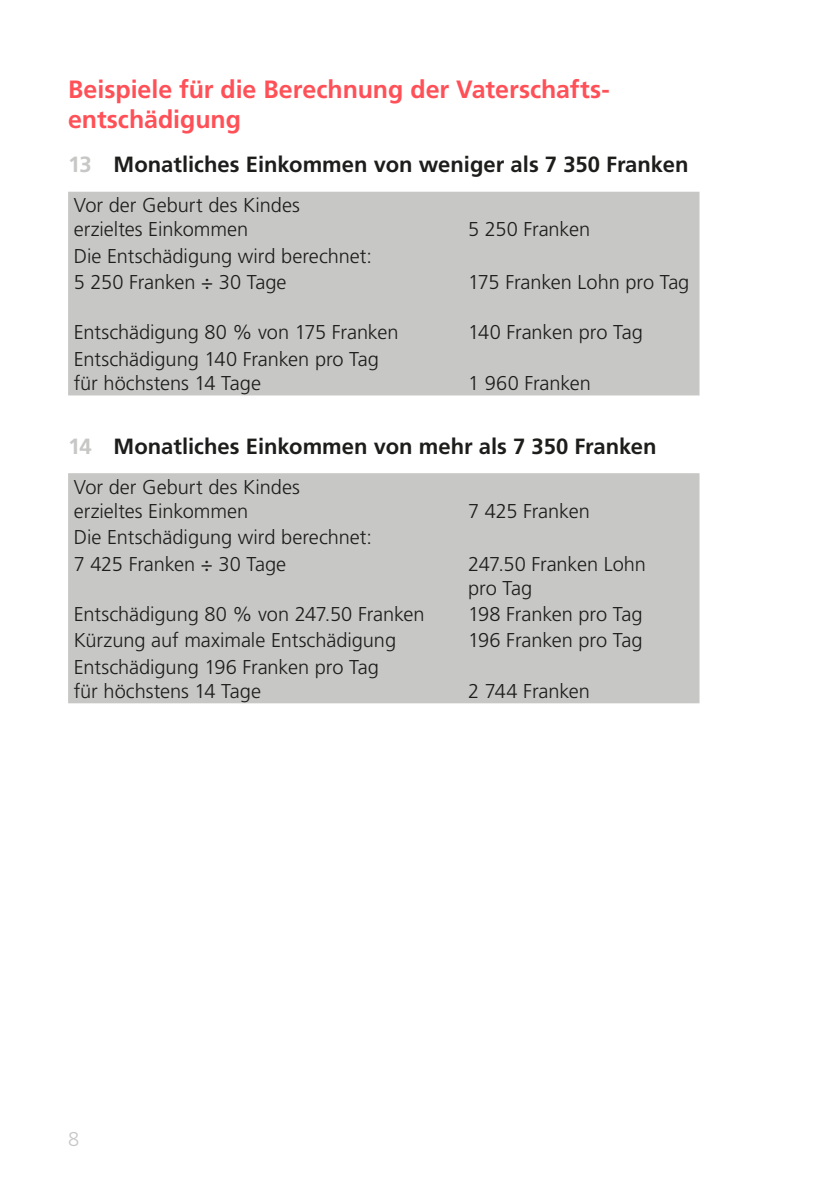
<style>
.page{position:relative;width:840px;height:1191px;background:#fff}
.page>*{position:absolute;margin:0;border:0;box-sizing:border-box;transform-origin:0 0}
.Texttitel{font:700 25px/30px "Frutiger LT Std";letter-spacing:-.005em;color:#ff5057}
.t1{font:700 22px "Frutiger LT Std";color:#1d1d1b}
.Grundtext{font:300 20px/24px "Frutiger LT Std";letter-spacing:-.005em;color:#1d1d1b}
.t2{font:300 20px "Frutiger LT Std";color:#c7c7c6}
.s1{color:#c7c7c6}
</style>
<div class="page">
<div style="left:68px;top:192px;width:631px;height:203px;background:#c7c7c6"></div>
<div style="left:68px;top:473px;width:631px;height:230px;background:#c7c7c6"></div>
<p class="Texttitel" style="left:68px;top:74px;width:543px">Beispiele für die Berechnung der Vaterschafts&shy;entschädigung</p>
<p class="t1" style="left:68px;top:152px;width:621px"><span class="s1">13</span> Monatliches Einkommen von weniger als 7 350 Franken</p>
<p class="Grundtext" style="left:74px;top:194px;width:227px">Vor der Geburt des Kindes erzieltes Einkommen</p>
<p class="Grundtext" style="left:468px;top:218px;width:123px">5 250 Franken</p>
<p class="Grundtext" style="left:74px;top:244px;width:299px">Die Entschädigung wird berechnet:</p>
<p class="Grundtext" style="left:74px;top:270px;width:214px">5 250 Franken ÷ 30 Tage</p>
<p class="Grundtext" style="left:468px;top:270px;width:222px">175 Franken Lohn pro Tag</p>
<p class="Grundtext" style="left:74px;top:321px;width:326px">Entschädigung 80 % von 175 Franken</p>
<p class="Grundtext" style="left:468px;top:321px;width:176px">140 Franken pro Tag</p>
<p class="Grundtext" style="left:74px;top:347px;width:306px">Entschädigung 140 Franken pro Tag für höchstens 14 Tage</p>
<p class="Grundtext" style="left:468px;top:371px;width:124px">1 960 Franken</p>
<p class="t1" style="left:68px;top:433px;width:589px"><span class="s1">14</span> Monatliches Einkommen von mehr als 7 350 Franken</p>
<p class="Grundtext" style="left:74px;top:475px;width:227px">Vor der Geburt des Kindes erzieltes Einkommen</p>
<p class="Grundtext" style="left:468px;top:499px;width:123px">7 425 Franken</p>
<p class="Grundtext" style="left:74px;top:525px;width:299px">Die Entschädigung wird berechnet:</p>
<p class="Grundtext" style="left:74px;top:552px;width:214px">7 425 Franken ÷ 30 Tage</p>
<p class="Grundtext" style="left:468px;top:552px;width:179px">247.50 Franken Lohn pro Tag</p>
<p class="Grundtext" style="left:74px;top:602px;width:352px">Entschädigung 80 % von 247.50 Franken</p>
<p class="Grundtext" style="left:468px;top:602px;width:176px">198 Franken pro Tag</p>
<p class="Grundtext" style="left:74px;top:628px;width:323px">Kürzung auf maximale Entschädigung</p>
<p class="Grundtext" style="left:468px;top:628px;width:176px">196 Franken pro Tag</p>
<p class="Grundtext" style="left:74px;top:655px;width:306px">Entschädigung 196 Franken pro Tag für höchstens 14 Tage</p>
<p class="Grundtext" style="left:468px;top:679px;width:123px">2 744 Franken</p>
<p class="t2" style="left:68px;top:1127px;width:13px">8</p>
</div>
